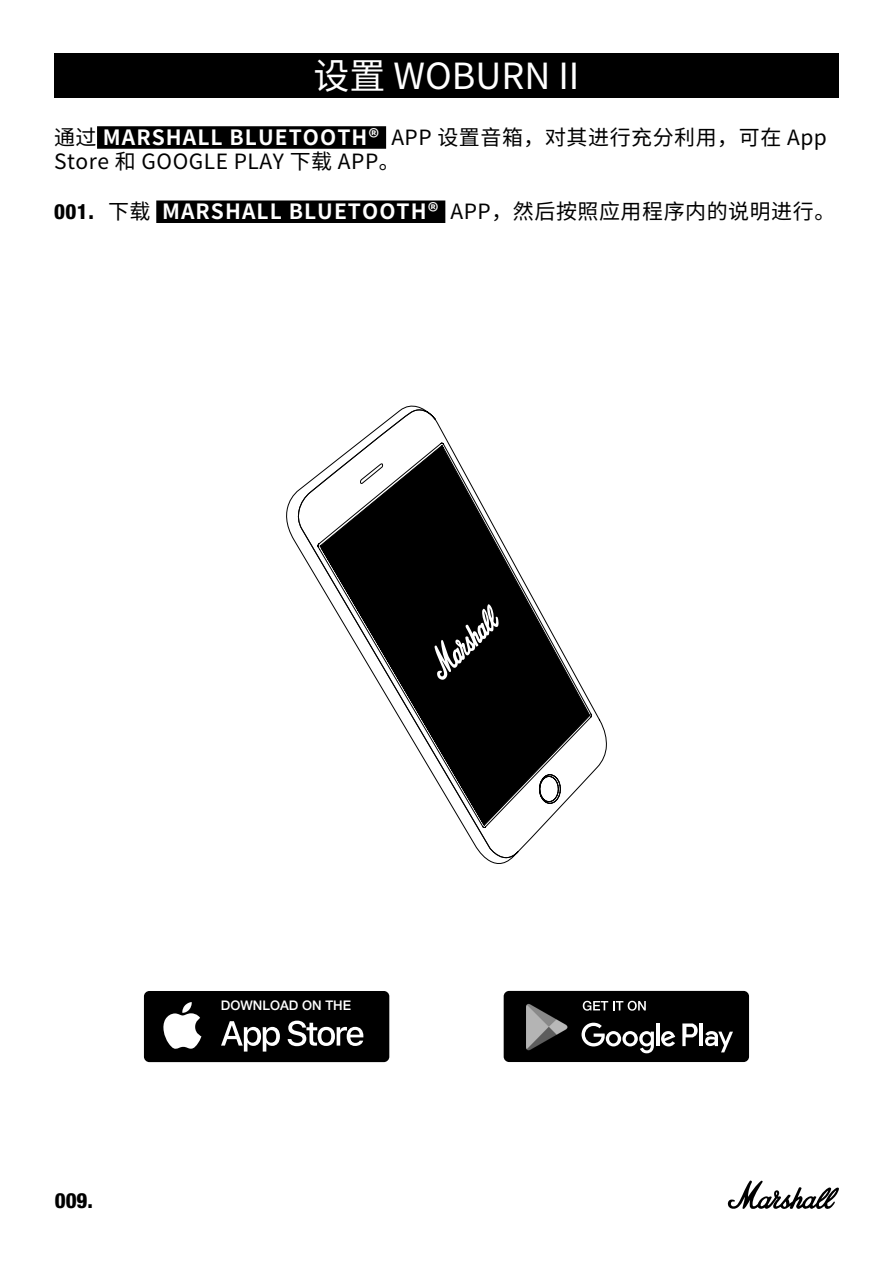
<style>
.page{position:relative;width:893px;height:1263px;background:#fff}
.page>*{position:absolute;margin:0;border:0;box-sizing:border-box;transform-origin:0 0}
.t1{font:36px "Noto Sans CJ Ksc";color:#fff}
.t2{font:21px/24px "Noto Sans CJ Ksc";letter-spacing:.025em;color:#000}
.t3{font:800 condensed 21px "Helvetica Neue LT Std";color:#000}
.t4{font:500 13.2px "Helvetica Neue";color:#fff}
.s1{font-weight:700;color:#fff}
.s2{font-family:"Helvetica Neue LT Std";font-weight:800;font-stretch:condensed}
</style>
<div class="page">
<svg style="left:727px;top:1180px;width:112px;height:29px"></svg>
<div style="left:54px;top:53px;width:785px;height:45px;background:#000"></div>
<div style="left:97px;top:126px;width:289px;height:23px;background:#000"></div>
<div style="left:156px;top:200px;width:289px;height:23px;background:#000"></div>
<div style="left:504px;top:991px;width:245px;height:71px;background:#000;border-radius:5px"></div>
<svg style="left:682px;top:1023px;width:16px;height:23px"></svg>
<hr style="left:699px;top:1023px;width:4px;height:23px;background:#fff">
<svg style="left:705px;top:1031px;width:28px;height:21px"></svg>
<svg style="left:661px;top:1031px;width:14px;height:15px"></svg>
<hr style="left:656px;top:1023px;width:4px;height:23px;background:#fff">
<svg style="left:582px;top:1023px;width:72px;height:30px"></svg>
<img style="left:526px;top:1004px;width:42px;height:47px">
<svg style="left:583px;top:1001px;width:63px;height:10px"></svg>
<div style="left:144px;top:991px;width:245px;height:71px;background:#000;border-radius:5px"></div>
<svg style="left:221px;top:1020px;width:142px;height:31px"></svg>
<svg style="left:163px;top:1002px;width:38px;height:47px"></svg>
<svg style="left:561px;top:648px;width:29px;height:159px"></svg>
<svg style="left:297px;top:405px;width:264px;height:459px"></svg>
<svg style="left:434px;top:604px;width:65px;height:76px;background:#333"></svg>
<h1 class="t1" style="left:313px;top:56px;width:268px">设置 WOBURN II</h1>
<p class="t2" style="left:54px;top:126px;width:774px">通过 <span class="s1">MARSHALL BLUETOOTH®</span> APP 设置音箱，对其进行充分利用，可在 App<br>Store 和 GOOGLE PLAY 下载 APP。</p>
<p class="t2" style="left:54px;top:200px;width:783px"><span class="s2">001.</span> 下载 <span class="s1">MARSHALL BLUETOOTH®</span> APP，然后按照应用程序内的说明进行。</p>
<p class="t3" style="left:55px;top:1187px;width:40px">009.</p>
<p class="t4" style="left:221px;top:995px;width:132px">DOWNLOAD ON THE</p>
</div>
